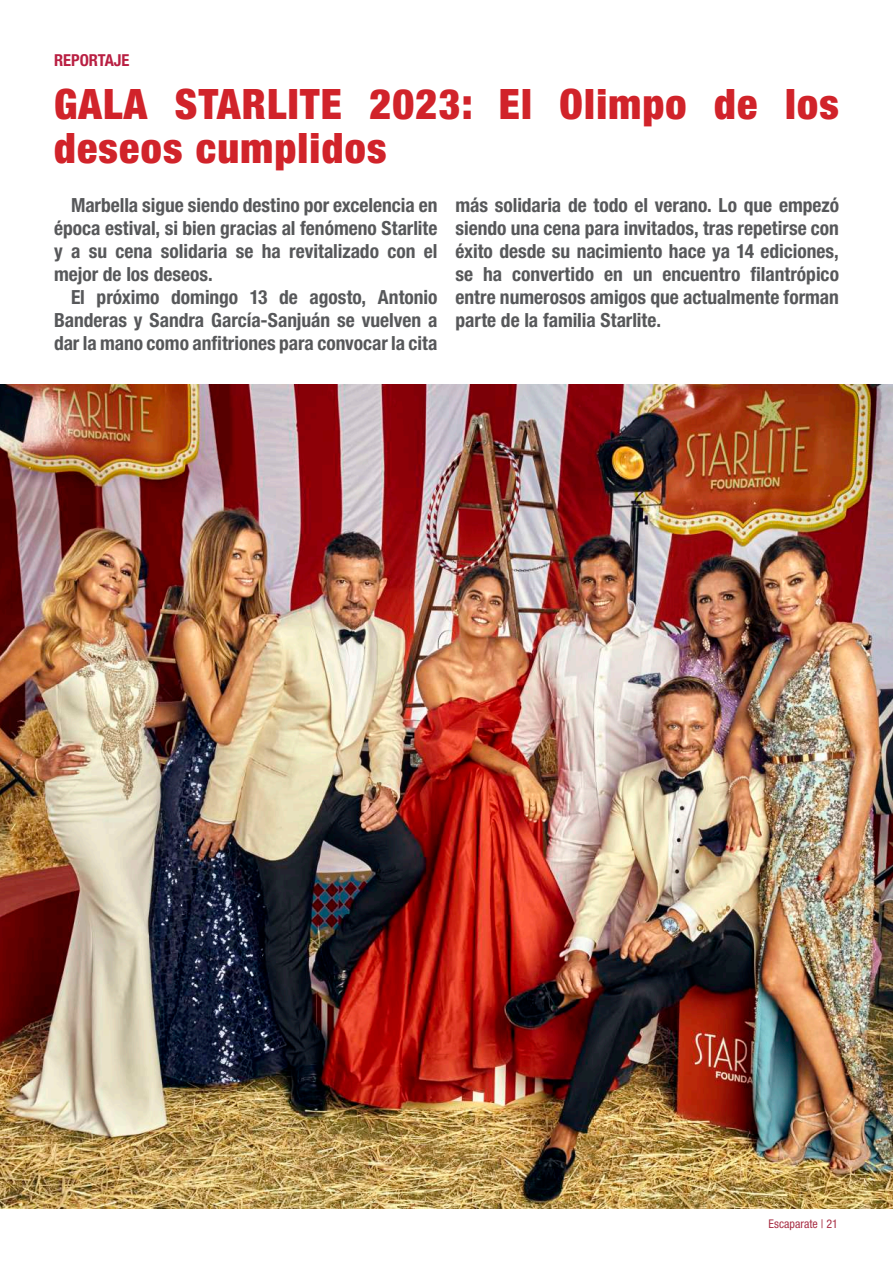
<style>
.page{position:relative;width:893px;height:1263px;background:#fff}
.page>*{position:absolute;margin:0;border:0;box-sizing:border-box;transform-origin:0 0}
.t1{font:900 condensed 42px/44.4px "Helvetica Neue LT Std";letter-spacing:.03em;color:#d1232a}
.t2{font:700 condensed 19.5px/23px "Helvetica Neue LT Std";color:#57585a;text-align:justify}
.t3{font:700 condensed 16.5px "Helvetica Neue LT Std";color:#b91f42}
.t4{font:condensed 12px "Helvetica Neue LT Std";color:#a82f45}
</style>
<div class="page">
<img style="left:0;top:385px;width:893px;height:824px">
<p class="t3" style="left:54px;top:50px;width:77px">REPORTAJE</p>
<h1 class="t1" style="left:54px;top:81px;width:786px">GALA STARLITE 2023: El Olimpo de los deseos cumplidos</h1>
<p class="t2" style="left:54px;top:193px;width:385px;text-indent:17px">Marbella sigue siendo destino por excelencia en época estival, si bien gracias al fenómeno Starlite y a su cena solidaria se ha revitalizado con el mejor de los deseos.</p>
<p class="t2" style="left:54px;top:285px;width:385px;text-indent:17px">El próximo domingo 13 de agosto, Antonio Banderas y Sandra García-Sanjuán se vuelven a dar la mano como anfitriones para convocar la cita</p>
<p class="t2" style="left:455px;top:193px;width:385px">más solidaria de todo el verano. Lo que empezó siendo una cena para invitados, tras repetirse con éxito desde su nacimiento hace ya 14 ediciones, se ha convertido en un encuentro filantrópico entre numerosos amigos que actualmente forman parte de la familia Starlite.</p>
<p class="t4" style="left:769px;top:1217px;width:71px">Escaparate | 21</p>
</div>
